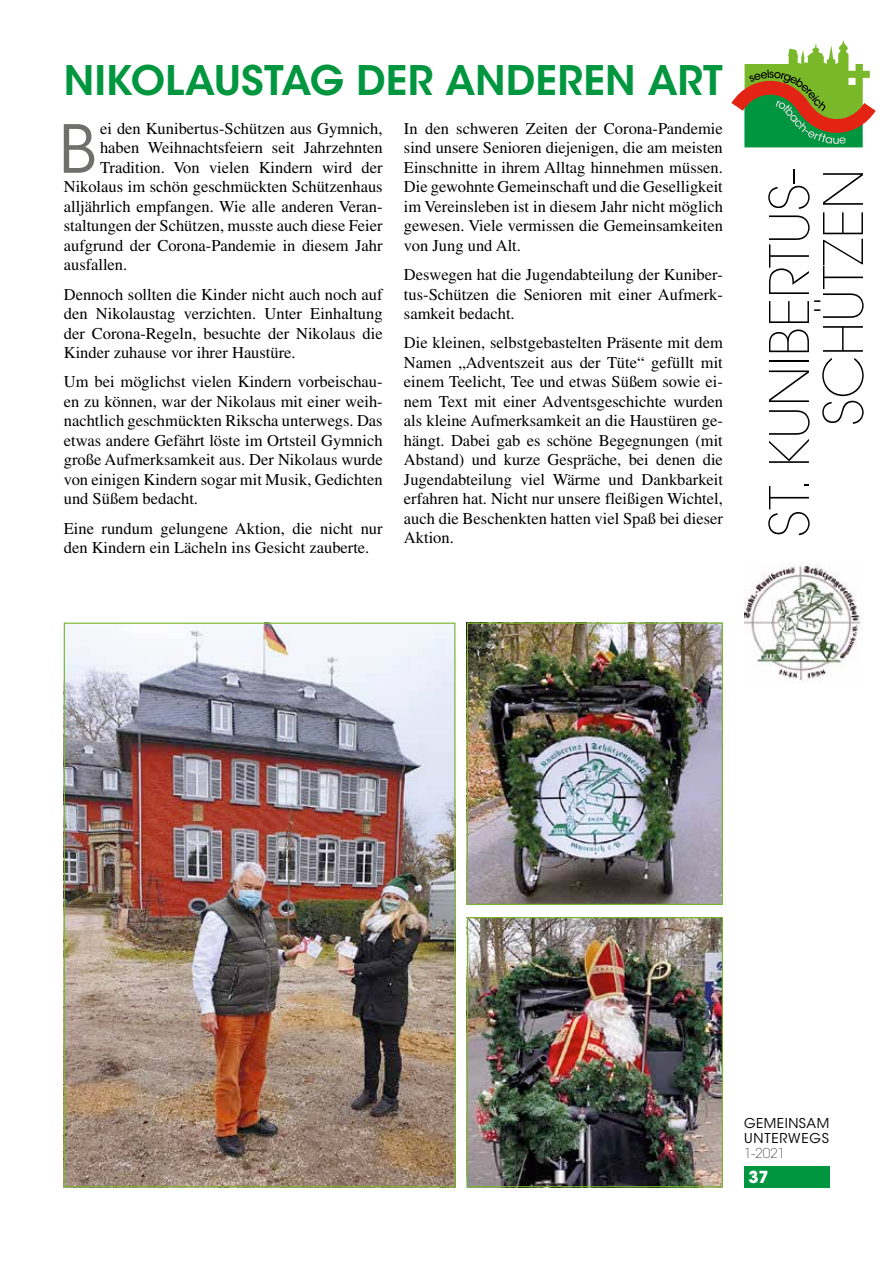
<style>
.page{position:relative;width:893px;height:1263px;background:#fff}
.page>*{position:absolute;margin:0;border:0;box-sizing:border-box;transform-origin:0 0}
.t1{font:65.7px "ITC Avant Garde Std";color:#6f6f6e}
.t2{font:200 54px/54px "ITC Avant Garde Std";color:#000;text-align:right}
.t3{font:600 40.5px "ITC Avant Garde Std";letter-spacing:.005em;color:#00963f}
.t4{font:16.5px/19.5px "Times LT Std";color:#000;text-align:justify}
.t5{font:700 16.5px "ITC Avant Garde Std";color:#fff}
.t6{font:13.5px/15px "ITC Avant Garde Std";letter-spacing:.045em;color:#000}
.t7{font:200 13.5px "ITC Avant Garde Std";color:#000}
</style>
<div class="page">
<svg style="left:731px;top:40px;width:145px;height:107px"></svg>
<div style="left:744px;top:1166px;width:85px;height:21px;background:#00963f"></div>
<img style="left:744px;top:563px;width:117px;height:119px">
<img style="left:469px;top:919px;width:252px;height:266px">
<div style="left:467px;top:917px;width:256px;height:270px;border:1px solid #79b828"></div>
<img style="left:469px;top:625px;width:252px;height:278px">
<div style="left:467px;top:623px;width:256px;height:282px;border:1px solid #79b828"></div>
<img style="left:66px;top:625px;width:387px;height:560px">
<h3 class="t3" style="left:64px;top:54px;width:661px">NIKOLAUSTAG DER ANDEREN ART</h3>
<h1 class="t1" style="left:59px;top:109px;width:39px">B</h1>
<p class="t4" style="left:100px;top:118px;width:284px">ei den Kunibertus-Schützen aus Gymnich,</p>
<p class="t4" style="left:404px;top:118px;width:320px;text-align:left">In den schweren Zeiten der Corona-Pandemie sind unsere Senioren diejenigen, die am meisten Einschnitte in ihrem Alltag hinnehmen müssen.<br>Die gewohnte Gemeinschaft und die Geselligkeit im Vereinsleben ist in diesem Jahr nicht möglich gewesen. Viele vermissen die Gemeinsamkeiten von Jung und Alt.</p>
<p class="t4" style="left:404px;top:265px;width:320px">Deswegen hat die Jugendabteilung der Kuniber&shy;tus-Schützen die Senioren mit einer Aufmerk&shy;samkeit bedacht.</p>
<p class="t4" style="left:404px;top:333px;width:320px">Die kleinen, selbstgebastelten Präsente mit dem Namen „Adventszeit aus der Tüte“ gefüllt mit einem Teelicht, Tee und etwas Süßem sowie ei&shy;nem Text mit einer Adventsgeschichte wurden als kleine Aufmerksamkeit an die Haustüren ge&shy;hängt. Dabei gab es schöne Begegnungen (mit Abstand) und kurze Gespräche, bei denen die Jugendabteilung viel Wärme und Dankbarkeit erfahren hat. Nicht nur unsere fleißigen Wichtel, auch die Beschenkten hatten viel Spaß bei dieser Aktion.</p>
<p class="t4" style="left:100px;top:138px;width:284px">haben Weihnachtsfeiern seit Jahrzehnten</p>
<p class="t4" style="left:100px;top:157px;width:284px">Tradition. Von vielen Kindern wird der</p>
<p class="t4" style="left:64px;top:177px;width:320px">Nikolaus im schön geschmückten Schützenhaus</p>
<p class="t4" style="left:64px;top:196px;width:320px">alljährlich empfangen. Wie alle anderen Veran-</p>
<p class="t4" style="left:64px;top:216px;width:320px">staltungen der Schützen, musste auch diese Feier</p>
<p class="t4" style="left:64px;top:235px;width:320px">aufgrund der Corona-Pandemie in diesem Jahr</p>
<p class="t4" style="left:64px;top:255px;width:63px">ausfallen.</p>
<p class="t4" style="left:64px;top:284px;width:320px">Dennoch sollten die Kinder nicht auch noch auf den Nikolaustag verzichten. Unter Einhaltung der Corona-Regeln, besuchte der Nikolaus die Kinder zuhause vor ihrer Haustüre.</p>
<p class="t4" style="left:64px;top:372px;width:320px">Um bei möglichst vielen Kindern vorbeischau&shy;en zu können, war der Nikolaus mit einer weih&shy;nachtlich geschmückten Rikscha unterwegs. Das etwas andere Gefährt löste im Ortsteil Gymnich große Aufmerksamkeit aus. Der Nikolaus wurde von einigen Kindern sogar mit Musik, Gedichten und Süßem bedacht.</p>
<p class="t4" style="left:64px;top:518px;width:320px">Eine rundum gelungene Aktion, die nicht nur den Kindern ein Lächeln ins Gesicht zauberte.</p>
<h2 class="t2" style="left:764px;top:538px;width:370px;rotate:-90deg">ST. KUNIBERTUS-<br>SCHÜTZEN</h2>
<p class="t6" style="left:744px;top:1115px;width:87px">GEMEINSAM<br>UNTERWEGS</p>
<p class="t7" style="left:744px;top:1145px;width:43px">1-2021</p>
<p class="t5" style="left:748px;top:1166px;width:22px">37</p>
</div>
